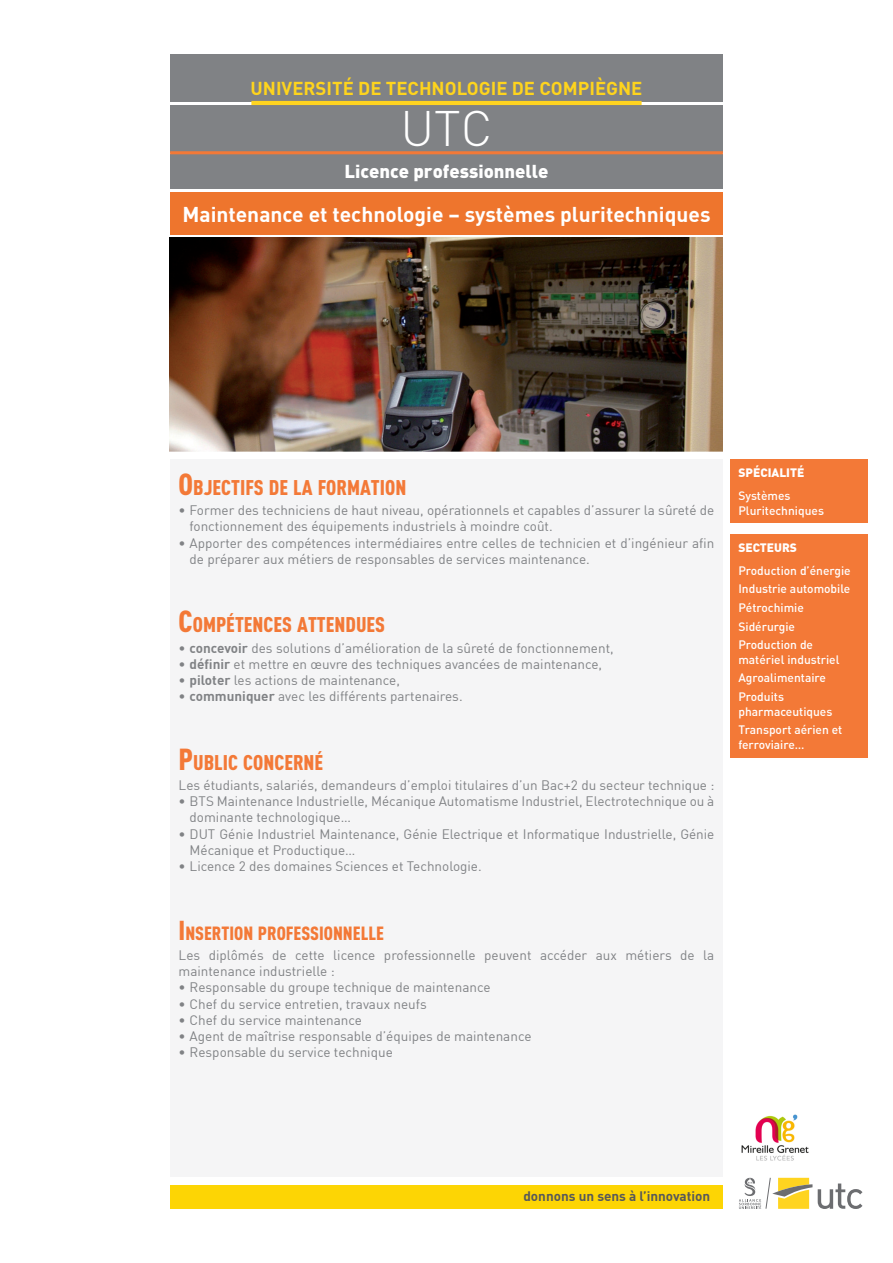
<style>
.page{position:relative;width:893px;height:1263px;background:#fff}
.page>*{position:absolute;margin:0;border:0;box-sizing:border-box;transform-origin:0 0}
.t1{font:300 49.2px "DIN";color:#fff}
.courant{font:900 21px "DIN Cond";color:#f37937}
.t2{font:700 21px "DIN";color:#fff}
.courant-2{font:900 18.9px "DIN Cond";color:#f37937}
.t3{font:700 18.45px "DIN";color:#fed41d}
.t4{font:900 18.45px "DIN";color:#fff}
.t5{font:13.5px/16.2px "DIN";color:#808285}
.t6{font:700 13.5px "DIN";color:#57585a}
.DIN_10{font:500 12px/14.4px "DIN";color:#fff}
.DIN_10-2{font:900 12px "DIN";color:#fff}
.s1{font-size:30px}
.s2{font-weight:700}
.s3{font-size:27px}
</style>
<div class="page">
<div style="left:170px;top:459px;width:553px;height:718px;background:#f5f5f6"></div>
<div style="left:170px;top:1185px;width:553px;height:24px;background:#fdd504"></div>
<div style="left:170px;top:54px;width:553px;height:48px;background:#808285"></div>
<div style="left:170px;top:154px;width:553px;height:35px;background:#808285"></div>
<div style="left:170px;top:105px;width:553px;height:48px;background:#808285"></div>
<hr style="left:251px;top:101px;width:391px;height:4px;background:#ffd420">
<hr style="left:170px;top:151px;width:553px;height:3px;background:#f37937">
<div style="left:170px;top:192px;width:553px;height:43px;background:#ee752d"></div>
<img style="left:170px;top:238px;width:553px;height:213px">
<img style="left:741px;top:1114px;width:68px;height:64px">
<svg style="left:818px;top:1183px;width:44px;height:26px"></svg>
<svg style="left:739px;top:1178px;width:73px;height:31px"></svg>
<div style="left:730px;top:459px;width:138px;height:64px;background:#f37937"></div>
<div style="left:730px;top:534px;width:138px;height:223px;background:#f37937"></div>
<h3 class="t3" style="left:251px;top:76px;width:393px">UNIVERSITÉ DE TECHNOLOGIE DE COMPIÈGNE</h3>
<h1 class="t1" style="left:400px;top:98px;width:94px">UTC</h1>
<h3 class="t4" style="left:344px;top:159px;width:206px">Licence professionnelle</h3>
<h2 class="t2" style="left:182px;top:200px;width:530px">Maintenance et technologie – systèmes pluritechniques</h2>
<p class="courant" style="left:179px;top:474px;width:229px"><span class="s1">O</span>BJECTIFS DE LA FORMATION</p>
<p class="t5" style="left:190px;top:502px;width:526px;text-indent:-11px">• Former des techniciens de haut niveau, opérationnels et capables d’assurer la sûreté de fonctionnement des équipements industriels à moindre coût.</p>
<p class="t5" style="left:190px;top:534px;width:526px;text-indent:-11px">• Apporter des compétences intermédiaires entre celles de technicien et d’ingénieur afin de préparer aux métiers de responsables de services maintenance.</p>
<p class="courant" style="left:179px;top:611px;width:208px"><span class="s1">C</span>OMPÉTENCES ATTENDUES</p>
<p class="t5" style="left:179px;top:639px;width:437px">• <span class="s2">concevoir</span> des solutions d’amélioration de la sûreté de fonctionnement,</p>
<p class="t5" style="left:179px;top:656px;width:425px">• <span class="s2">définir</span> et mettre en œuvre des techniques avancées de maintenance,</p>
<p class="t5" style="left:179px;top:672px;width:223px">• <span class="s2">piloter</span> les actions de maintenance,</p>
<p class="t5" style="left:179px;top:688px;width:286px">• <span class="s2">communiquer</span> avec les différents partenaires.</p>
<p class="courant" style="left:179px;top:749px;width:146px"><span class="s1">P</span>UBLIC CONCERNÉ</p>
<p class="t5" style="left:179px;top:777px;width:537px">Les étudiants, salariés, demandeurs d’emploi titulaires d’un Bac+2 du secteur technique :</p>
<p class="t5" style="left:190px;top:793px;width:526px;text-indent:-11px">• BTS Maintenance Industrielle, Mécanique Automatisme Industriel, Electrotechnique ou à dominante technologique…</p>
<p class="t5" style="left:190px;top:825px;width:526px;text-indent:-11px">• DUT Génie Industriel Maintenance, Génie Electrique et Informatique Industrielle, Génie<br>Mécanique et Productique…</p>
<p class="t5" style="left:179px;top:858px;width:305px">• Licence 2 des domaines Sciences et Technologie.</p>
<p class="courant-2" style="left:179px;top:921px;width:207px"><span class="s3">I</span> NSERTION PROFESSIONNELLE</p>
<p class="t5" style="left:179px;top:947px;width:537px">Les diplômés de cette licence professionnelle peuvent accéder aux métiers de la maintenance industrielle :</p>
<p class="t5" style="left:179px;top:979px;width:314px">• Responsable du groupe technique de maintenance</p>
<p class="t5" style="left:179px;top:995px;width:250px">• Chef du service entretien, travaux neufs</p>
<p class="t5" style="left:179px;top:1011px;width:185px">• Chef du service maintenance</p>
<p class="t5" style="left:179px;top:1028px;width:354px">• Agent de maîtrise responsable d’équipes de maintenance</p>
<p class="t5" style="left:179px;top:1044px;width:216px">• Responsable du service technique</p>
<p class="DIN_10-2" style="left:738px;top:465px;width:67px">SPÉCIALITÉ</p>
<p class="DIN_10" style="left:738px;top:488px;width:87px">Systèmes<br>Pluritechniques</p>
<p class="DIN_10-2" style="left:738px;top:539px;width:60px">SECTEURS</p>
<p class="DIN_10" style="left:738px;top:563px;width:114px">Production d’énergie</p>
<p class="DIN_10" style="left:738px;top:581px;width:113px">Industrie automobile</p>
<p class="DIN_10" style="left:738px;top:600px;width:67px">Pétrochimie</p>
<p class="DIN_10" style="left:738px;top:619px;width:58px">Sidérurgie</p>
<p class="DIN_10" style="left:738px;top:637px;width:103px">Production de matériel industriel</p>
<p class="DIN_10" style="left:738px;top:670px;width:89px">Agroalimentaire</p>
<p class="DIN_10" style="left:738px;top:689px;width:96px">Produits pharmaceutiques</p>
<p class="DIN_10" style="left:738px;top:722px;width:105px">Transport aérien et ferroviaire…</p>
<p class="t6" style="left:523px;top:1187px;width:188px">donnons un sens à l’innovation</p>
</div>
